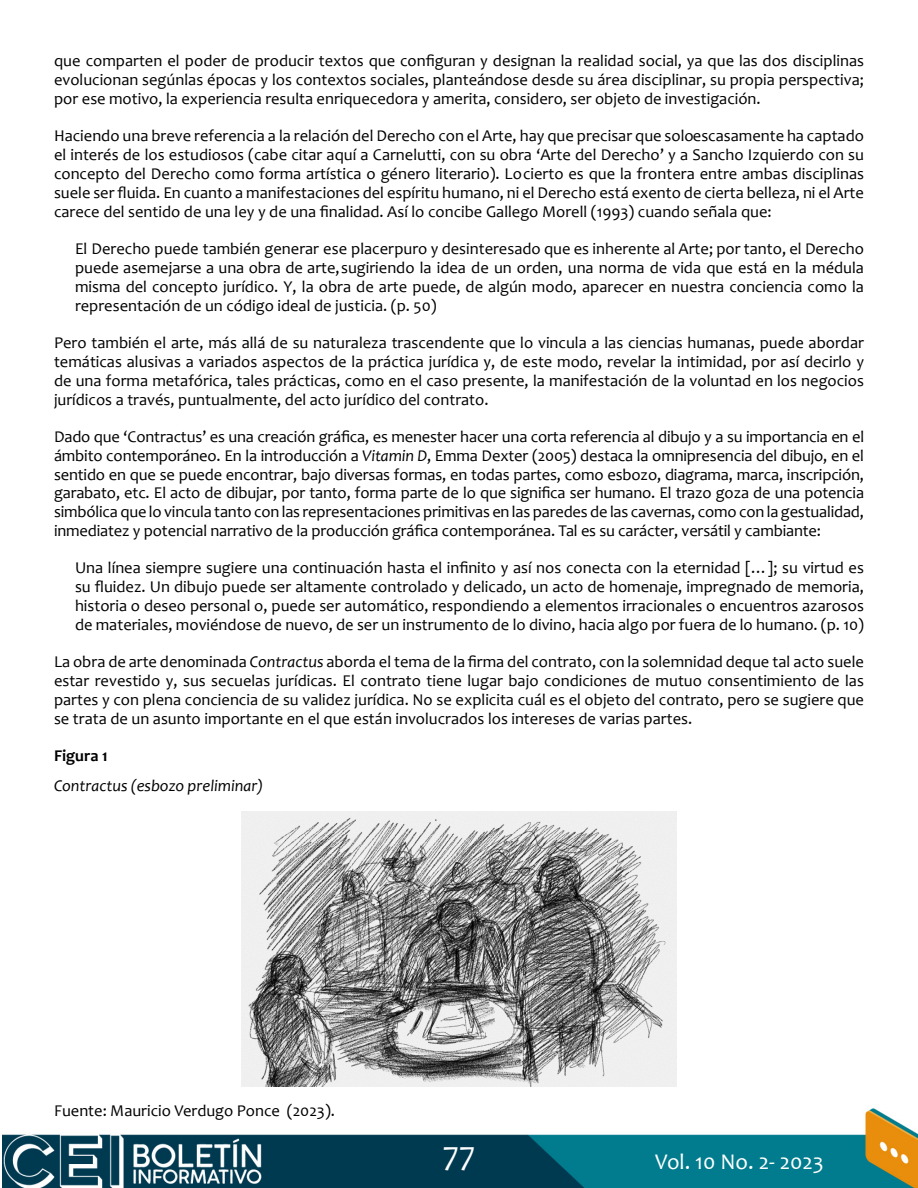
<style>
.page{position:relative;width:918px;height:1188px;background:#fff}
.page>*{position:absolute;margin:0;border:0;box-sizing:border-box;transform-origin:0 0}
.t1{font:34.5px "Candara";color:#fff}
.t2{font:22.5px "Candara";color:#fff}
.Body_Text{font:16.5px/19px "Candara";color:#000;text-align:justify}
.t3{font:italic 16.5px "Candara";color:#000}
.t4{font:700 16.5px "Candara";color:#000}
.s1{font-style:italic}
</style>
<div class="page">
<img style="left:3px;top:1108px;width:915px;height:80px">
<img style="left:241px;top:812px;width:436px;height:274px">
<p class="Body_Text" style="left:54px;top:51px;width:812px">que comparten el poder de producir textos que configuran y designan la realidad social, ya que las dos disciplinas evolucionan según las épocas y los contextos sociales, planteándose desde su área disciplinar, su propia perspectiva; por ese motivo, la experiencia resulta enriquecedora y amerita, considero, ser objeto de investigación.</p>
<p class="Body_Text" style="left:54px;top:126px;width:812px">Haciendo una breve referencia a la relación del Derecho con el Arte, hay que precisar que solo escasamente ha captado el interés de los estudiosos (cabe citar aquí a Carnelutti, con su obra ‘Arte del Derecho’ y a Sancho Izquierdo con su concepto del Derecho como forma artística o género literario). Lo cierto es que la frontera entre ambas disciplinas suele ser fluida. En cuanto a manifestaciones del espíritu humano, ni el Derecho está exento de cierta belleza, ni el Arte carece del sentido de una ley y de una finalidad. Así lo concibe Gallego Morell (1993) cuando señala que:</p>
<p class="Body_Text" style="left:75px;top:239px;width:791px">El Derecho puede también generar ese placer puro y desinteresado que es inherente al Arte; por tanto, el Derecho puede asemejarse a una obra de arte, sugiriendo la idea de un orden, una norma de vida que está en la médula misma del concepto jurídico. Y, la obra de arte puede, de algún modo, aparecer en nuestra conciencia como la representación de un código ideal de justicia. (p. 50)</p>
<p class="Body_Text" style="left:54px;top:333px;width:812px">Pero también el arte, más allá de su naturaleza trascendente que lo vincula a las ciencias humanas, puede abordar temáticas alusivas a variados aspectos de la práctica jurídica y, de este modo, revelar la intimidad, por así decirlo y de una forma metafórica, tales prácticas, como en el caso presente, la manifestación de la voluntad en los negocios jurídicos a través, puntualmente, del acto jurídico del contrato.</p>
<p class="Body_Text" style="left:54px;top:427px;width:812px">Dado que ‘Contractus’ es una creación gráfica, es menester hacer una corta referencia al dibujo y a su importancia en el ámbito contemporáneo. En la introducción a <span class="s1">Vitamin D</span>, Emma Dexter (2005) destaca la omnipresencia del dibujo, en el sentido en que se puede encontrar, bajo diversas formas, en todas partes, como esbozo, diagrama, marca, inscripción, garabato, etc. El acto de dibujar, por tanto, forma parte de lo que significa ser humano. El trazo goza de una potencia simbólica que lo vincula tanto con las representaciones primitivas en las paredes de las cavernas, como con la gestualidad, inmediatez y potencial narrativo de la producción gráfica contemporánea. Tal es su carácter, versátil y cambiante:</p>
<p class="Body_Text" style="left:75px;top:558px;width:791px">Una línea siempre sugiere una continuación hasta el infinito y así nos conecta con la eternidad […]; su virtud es su fluidez. Un dibujo puede ser altamente controlado y delicado, un acto de homenaje, impregnado de memoria, historia o deseo personal o, puede ser automático, respondiendo a elementos irracionales o encuentros azarosos de materiales, moviéndose de nuevo, de ser un instrumento de lo divino, hacia algo por fuera de lo humano. (p. 10)</p>
<p class="Body_Text" style="left:54px;top:652px;width:812px">La obra de arte denominada <span class="s1">Contractus</span> aborda el tema de la firma del contrato, con la solemnidad de que tal acto suele estar revestido y, sus secuelas jurídicas. El contrato tiene lugar bajo condiciones de mutuo consentimiento de las partes y con plena conciencia de su validez jurídica. No se explicita cuál es el objeto del contrato, pero se sugiere que se trata de un asunto importante en el que están involucrados los intereses de varias partes.</p>
<p class="t4" style="left:54px;top:745px;width:55px">Figura 1</p>
<p class="t3" style="left:54px;top:775px;width:211px">Contractus (esbozo preliminar)</p>
<p class="Body_Text" style="left:54px;top:1101px;width:283px">Fuente: Mauricio Verdugo Ponce (2023).</p>
<h1 class="t1" style="left:443px;top:1132px;width:34px">77</h1>
<h2 class="t2" style="left:655px;top:1147px;width:170px">Vol. 10 No. 2- 2023</h2>
</div>
